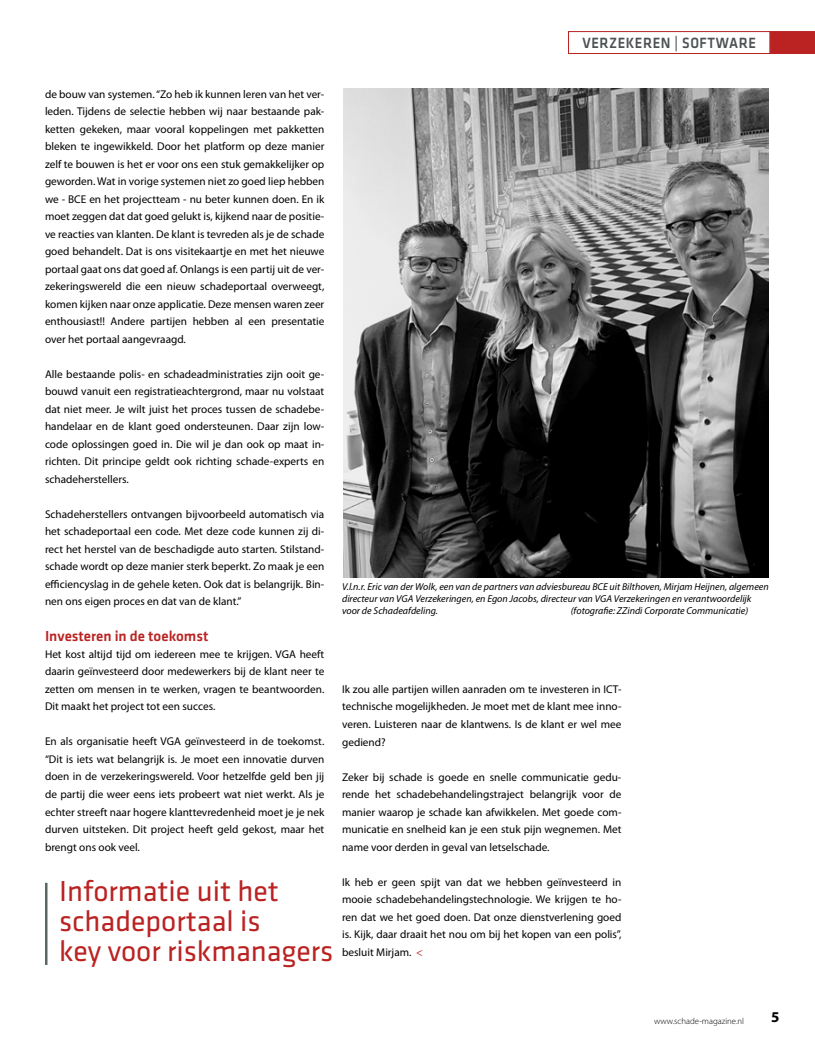
<style>
.page{position:relative;width:815px;height:1053px;background:#fff}
.page>*{position:absolute;margin:0;border:0;box-sizing:border-box;transform-origin:0 0}
.t1{font:30px/30px "Klavika";color:#ba2322}
.t2{font:500 15.38px "Klavika";letter-spacing:.04em;color:#4d5254;scale:.91 1}
.t3{font:500 15px "Klavika";color:#ba2322}
.t4{font:700 15px "Myriad Pro";color:#000}
.t5{font:11.25px/17.5px "Myriad Pro";color:#000;text-align:justify}
.t6{font:italic 10px/12px "Myriad Pro";color:#000}
.t7{font:300 8.75px "Myriad Pro";color:#000}
.s1{color:#ba2322}
</style>
<div class="page">
<svg style="left:770px;top:31px;width:45px;height:23px"></svg>
<div style="left:568px;top:31px;width:202px;height:23px;border:1px solid #ba2322"></div>
<img style="left:344px;top:89px;width:424px;height:489px">
<hr style="left:45px;top:882px;width:3px;height:82px;background:#5a6766">
<h2 class="t2" style="left:582px;top:32px;width:192px">VERZEKEREN | SOFTWARE</h2>
<p class="t5" style="left:45px;top:85px;width:281px">de bouw van systemen. “Zo heb ik kunnen leren van het ver&shy;leden. Tijdens de selectie hebben wij naar bestaande pak&shy;ketten gekeken, maar vooral koppelingen met pakketten bleken te ingewikkeld. Door het platform op deze manier zelf te bouwen is het er voor ons een stuk gemakkelijker op geworden. Wat in vorige systemen niet zo goed liep hebben we - BCE en het projectteam - nu beter kunnen doen. En ik moet zeggen dat dat goed gelukt is, kijkend naar de positie&shy;ve reacties van klanten. De klant is tevreden als je de schade goed behandelt. Dat is ons visitekaartje en met het nieuwe portaal gaat ons dat goed af. Onlangs is een partij uit de ver&shy;zekeringswereld die een nieuw schadeportaal overweegt, komen kijken naar onze applicatie. Deze mensen waren zeer enthousiast!! Andere partijen hebben al een presentatie over het portaal aangevraagd.</p>
<p class="t5" style="left:45px;top:365px;width:281px">Alle bestaande polis- en schadeadministraties zijn ooit ge&shy;bouwd vanuit een registratieachtergrond, maar nu volstaat dat niet meer. Je wilt juist het proces tussen de schadebe&shy;handelaar en de klant goed ondersteunen. Daar zijn low&shy;code oplossingen goed in. Die wil je dan ook op maat in&shy;richten. Dit principe geldt ook richting schade-experts en schadeherstellers.</p>
<p class="t5" style="left:45px;top:505px;width:281px">Schadeherstellers ontvangen bijvoorbeeld automatisch via het schadeportaal een code. Met deze code kunnen zij di&shy;rect het herstel van de beschadigde auto starten. Stilstand&shy;schade wordt op deze manier sterk beperkt. Zo maak je een efficiencyslag in de gehele keten. Ook dat is belangrijk. Bin&shy;nen ons eigen proces en dat van de klant.”</p>
<h3 class="t3" style="left:45px;top:625px;width:165px">Investeren in de toekomst</h3>
<p class="t5" style="left:45px;top:645px;width:281px">Het kost altijd tijd om iedereen mee te krijgen. VGA heeft daarin geïnvesteerd door medewerkers bij de klant neer te zetten om mensen in te werken, vragen te beantwoorden.<br>Dit maakt het project tot een succes.</p>
<p class="t5" style="left:45px;top:733px;width:281px">En als organisatie heeft VGA geïnvesteerd in de toekomst. “Dit is iets wat belangrijk is. Je moet een innovatie durven doen in de verzekeringswereld. Voor hetzelfde geld ben jij de partij die weer eens iets probeert wat niet werkt. Als je echter streeft naar hogere klanttevredenheid moet je je nek durven uitsteken. Dit project heeft geld gekost, maar het brengt ons ook veel.</p>
<h1 class="t1" style="left:59px;top:875px;width:276px">Informatie uit het schadeportaal is<br>key voor riskmanagers</h1>
<p class="t6" style="left:342px;top:580px;width:428px">V.l.n.r. Eric van der Wolk, een van de partners van adviesbureau BCE uit Bilthoven, Mirjam Heijnen, algemeen directeur van VGA Verzekeringen, en Egon Jacobs, directeur van VGA Verzekeringen en verantwoordelijk voor de Schadeafdeling.</p>
<p class="t6" style="left:571px;top:604px;width:179px">(fotografie: ZZindi Corporate Communicatie)</p>
<p class="t5" style="left:342px;top:680px;width:281px">Ik zou alle partijen willen aanraden om te investeren in ICT&shy;technische mogelijkheden. Je moet met de klant mee inno&shy;veren. Luisteren naar de klantwens. Is de klant er wel mee gediend?</p>
<p class="t5" style="left:342px;top:768px;width:281px">Zeker bij schade is goede en snelle communicatie gedu&shy;rende het schadebehandelingstraject belangrijk voor de manier waarop je schade kan afwikkelen. Met goede com&shy;municatie en snelheid kan je een stuk pijn wegnemen. Met name voor derden in geval van letselschade.</p>
<p class="t5" style="left:342px;top:873px;width:281px">Ik heb er geen spijt van dat we hebben geïnvesteerd in mooie schadebehandelingstechnologie. We krijgen te ho&shy;ren dat we het goed doen. Dat onze dienstverlening goed is. Kijk, daar draait het nou om bij het kopen van een polis”, besluit Mirjam. <span class="s1">&lt;</span></p>
<p class="t7" style="left:654px;top:1016px;width:92px">www.schade-magazine.nl</p>
<h3 class="t4" style="left:771px;top:1008px;width:10px">5</h3>
</div>
